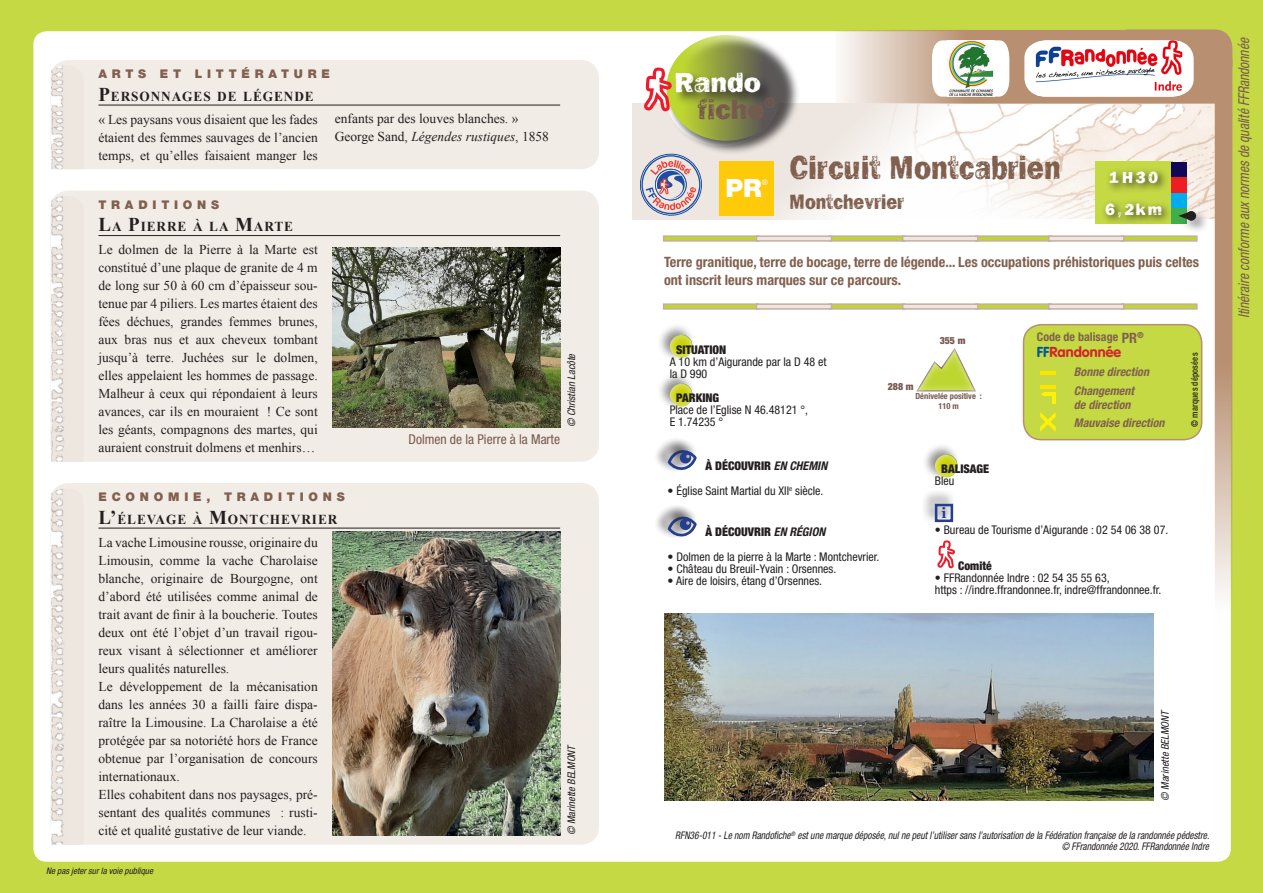
<style>
.page{position:relative;width:1263px;height:893px;background:#fff}
.page>*{position:absolute;margin:0;border:0;box-sizing:border-box;transform-origin:0 0}
.t1{font:34.2px "Frankie OTF";color:#81604f;scale:.83 1}
.t2{font:28.5px/27.5px "Frankie OTF";color:#fff}
.t3{font:900 25.2px "Helvetica Neue LT Std";color:#fff}
.t4{font:21.6px "Frankie OTF";color:#81604f;scale:.83 1}
.t5{font:16.8px/32px "Frankie OTF";letter-spacing:.15em;color:#fff}
.t6{font:italic condensed 15px "Helvetica Neue LT Std";color:#78594e;scale:.9 1}
.t7{font:700 14.4px "Georgia";color:#253f8e}
.t8{font:700 condensed 14.25px/17.2px "Helvetica Neue LT Std";color:#81604f}
.t9{font:700 14.25px "VAG Rounded Std";color:#d1232a}
.t10{font:700 13.65px "Times New Roman";letter-spacing:.07em;color:#231f20}
.t11{font:13.5px/18px "Times New Roman";color:#231f20}
.t12{font:condensed 13.5px "Helvetica Neue LT Std";color:#78594e}
.t13{font:condensed 12px/12px "Helvetica Neue LT Std";color:#231f20}
.t14{font:900 condensed 12px "Helvetica Neue LT Std";color:#231f20}
.t15{font:italic 700 condensed 12px/19.5px "Helvetica Neue LT Std";letter-spacing:-.02em;color:#81604f}
.t16{font:900 12px "Helvetica Neue LT Std";letter-spacing:.4em;color:#81604f}
.t17{font:700 condensed 12px "Helvetica Neue LT Std";color:#81604f}
.t18{font:italic condensed 10.5px/10.5px "Helvetica Neue LT Std";color:#231f20;text-align:right;scale:.9 1}
.t19{font:italic condensed 10.5px "Helvetica Neue LT Std";color:#231f20}
.t20{font:900 condensed 9.9px "Helvetica Neue LT Std";color:#78594e}
.t21{font:italic condensed 9px "Helvetica Neue LT Std";color:#231f20}
.t22{font:500 condensed 9px "Helvetica Neue LT Std";letter-spacing:.02em;color:#231f20;scale:.96 1}
.t23{font:700 condensed 8.4px/9.6px "Helvetica Neue LT Std";color:#78594e;text-align:center}
.t24{font:7.65px "Helvetica Neue LT Std";color:#fff}
.s1{font-size:19.5px}
.s2{font-style:italic}
.s3{color:#78594e}
.s4{font-weight:700;font-style:italic}
.s5{font-size:14.25px}
.s6{color:#01569b}
</style>
<div class="page">
<div style="left:0;top:0;width:631px;height:893px;background:#c4d944"></div>
<div style="left:631px;top:0;width:632px;height:893px;background:#c4d944"></div>
<div style="left:632px;top:31px;width:594px;height:831px;background:#fff"></div>
<div style="left:33px;top:31px;width:599px;height:831px;background:#fff"></div>
<div style="left:632px;top:103px;width:388px;height:117px;background:#eee7e1"></div>
<div style="left:664px;top:33px;width:136px;height:122px;background:#231f20;opacity:.75"></div>
<svg style="left:666px;top:35px;width:120px;height:106px;background:#8d964c"></svg>
<div style="left:674px;top:71px;width:100px;height:35px;background:#231f20;opacity:.75"></div>
<svg style="left:643px;top:68px;width:29px;height:43px"></svg>
<div style="left:720px;top:161px;width:54px;height:54px;background:#feca0a"></div>
<svg style="left:663px;top:235px;width:93px;height:7px"></svg>
<svg style="left:832px;top:235px;width:4px;height:7px"></svg>
<svg style="left:756px;top:235px;width:76px;height:7px"></svg>
<svg style="left:663px;top:303px;width:93px;height:7px"></svg>
<svg style="left:832px;top:303px;width:4px;height:7px"></svg>
<svg style="left:756px;top:303px;width:76px;height:7px"></svg>
<div style="left:657px;top:323px;width:39px;height:39px;background:#231f20;opacity:.5"></div>
<div style="left:669px;top:332px;width:30px;height:27px;background:#fff;opacity:.75"></div>
<div style="left:657px;top:372px;width:39px;height:39px;background:#231f20;opacity:.5"></div>
<div style="left:669px;top:381px;width:30px;height:27px;background:#fff;opacity:.75"></div>
<div style="left:653px;top:437px;width:44px;height:36px;background:#231f20;opacity:.5"></div>
<div style="left:665px;top:440px;width:27px;height:26px;background:#231f20;opacity:.5"></div>
<svg style="left:668px;top:449px;width:29px;height:22px"></svg>
<div style="left:653px;top:504px;width:44px;height:35px;background:#231f20;opacity:.5"></div>
<div style="left:665px;top:506px;width:27px;height:27px;background:#231f20;opacity:.5"></div>
<svg style="left:668px;top:516px;width:29px;height:21px"></svg>
<svg style="left:640px;top:154px;width:62px;height:61px"></svg>
<svg style="left:836px;top:30px;width:396px;height:829px;background:#f3f0e1"></svg>
<img style="left:947px;top:40px;width:47px;height:57px">
<img style="left:664px;top:614px;width:490px;height:186px">
<div style="left:51px;top:483px;width:548px;height:362px;background:#f2ece6;border-radius:18px"></div>
<hr style="left:98px;top:528px;width:462px;height:1px;background:#231f20">
<img style="left:51px;top:489px;width:14px;height:356px">
<img style="left:332px;top:531px;width:228px;height:304px">
<div style="left:51px;top:191px;width:548px;height:271px;background:#f2ece6;border-radius:18px"></div>
<hr style="left:98px;top:235px;width:462px;height:1px;background:#231f20">
<img style="left:51px;top:196px;width:14px;height:266px">
<img style="left:332px;top:248px;width:228px;height:179px">
<div style="left:51px;top:60px;width:548px;height:109px;background:#f2ece6;border-radius:18px"></div>
<hr style="left:98px;top:105px;width:462px;height:1px;background:#231f20">
<img style="left:51px;top:66px;width:14px;height:103px">
<p class="t16" style="left:98px;top:67px;width:13px">ART</p>
<p class="t16" style="left:138px;top:67px;width:33px">S ET</p>
<p class="t16" style="left:195px;top:67px;width:33px">LITT</p>
<p class="t16" style="left:241px;top:67px;width:78px">ÉRATURE</p>
<p class="t10" style="left:98px;top:87px;width:217px"><span class="s1">P</span>ERSONNAGES DE LÉGENDE</p>
<p class="t11" style="left:98px;top:110px;width:221px;text-align:justify">« Les paysans vous disaient que les fades étaient des femmes sauvages de l’ancien temps, et qu’elles faisaient manger les</p>
<p class="t11" style="left:335px;top:110px;width:216px">enfants par des louves blanches. »<br>George Sand, <span class="s2">Légendes rustiques</span>, 1858</p>
<p class="t16" style="left:98px;top:197px;width:122px">TRADITIONS</p>
<p class="t10" style="left:98px;top:217px;width:196px"><span class="s1">L</span>A <span class="s1">P</span>IERRE À LA <span class="s1">M</span>ARTE</p>
<p class="t11" style="left:98px;top:240px;width:221px;text-align:justify">Le dolmen de la Pierre à la Marte est constitué d’une plaque de granite de 4 m de long sur 50 à 60 cm d’épaisseur sou&shy;tenue par 4 piliers. Les martes étaient des fées déchues, grandes femmes brunes, aux bras nus et aux cheveux tombant jusqu’à terre. Juchées sur le dolmen, elles appelaient les hommes de passage.<br>Malheur à ceux qui répondaient à leurs avances, car ils en mouraient ! Ce sont les géants, compagnons des martes, qui auraient construit dolmens et menhirs…</p>
<p class="t16" style="left:98px;top:490px;width:248px">ECONOMIE, TRADITIONS</p>
<p class="t10" style="left:98px;top:510px;width:240px"><span class="s1">L’</span>ÉLEVAGE À <span class="s1">M</span>ONTCHEVRIER</p>
<p class="t11" style="left:98px;top:533px;width:221px">La vache Limousine rousse, originaire du Limousin, comme la vache Charolaise blanche, originaire de Bourgogne, ont d’abord été utilisées comme animal de trait avant de finir à la boucherie. Toutes deux ont été l’objet d’un travail rigou&shy;reux visant à sélectionner et améliorer leurs qualités naturelles.<br>Le développement de la mécanisation dans les années 30 a failli faire dispa&shy;raître la Limousine. La Charolaise a été protégée par sa notoriété hors de France obtenue par l’organisation de concours internationaux.<br>Elles cohabitent dans nos paysages, pré&shy;sentant des qualités communes : rusti&shy;cité et qualité gustative de leur viande.</p>
<p class="t21" style="left:46px;top:865px;width:108px">Ne pas jeter sur la voie publique</p>
<p class="t19" style="left:565px;top:427px;width:76px;rotate:-90deg">© Christian Lacôte</p>
<p class="t12" style="left:408px;top:432px;width:153px">Dolmen de la Pierre à la Marte</p>
<p class="t19" style="left:565px;top:835px;width:92px;rotate:-90deg">© Marinette BELMONT</p>
<h2 class="t2" style="left:698px;top:68px;width:79px;text-indent:-23px">Rando <span class="s3">fiche</span><sup>®</sup></h2>
<h3 class="t3" style="left:726px;top:173px;width:38px">PR</h3>
<p class="t24" style="left:762px;top:177px;width:8px">®</p>
<h1 class="t1" style="left:789px;top:147px;width:328px">Circuit Montcabrien</h1>
<h3 class="t4" style="left:789px;top:189px;width:139px">Montchevrier</h3>
<p class="t5" style="left:1105px;top:161px;width:58px">1H30<br>6,2km</p>
<p class="t8" style="left:664px;top:254px;width:537px">Terre granitique, terre de bocage, terre de légende... Les occupations préhistoriques puis celtes ont inscrit leurs marques sur ce parcours.</p>
<p class="t14" style="left:676px;top:342px;width:52px">SITUATION</p>
<p class="t13" style="left:670px;top:355px;width:158px">A 10 km d’Aigurande par la D 48 et la D 990</p>
<p class="t14" style="left:676px;top:391px;width:45px">PARKING</p>
<p class="t13" style="left:670px;top:404px;width:140px">Place de l’Eglise N 46.48121 °,<br>E 1.74235 °</p>
<p class="t14" style="left:705px;top:458px;width:123px">À DÉCOUVRIR <span class="s4">en chemin</span></p>
<p class="t13" style="left:668px;top:484px;width:157px">• Église Saint Martial du XII<sup>e</sup> siècle.</p>
<p class="t14" style="left:705px;top:525px;width:121px">À DÉCOUVRIR <span class="s4">en région</span></p>
<p class="t13" style="left:668px;top:551px;width:213px">• Dolmen de la pierre à la Marte : Montchevrier.</p>
<p class="t13" style="left:668px;top:563px;width:170px">• Château du Breuil-Yvain : Orsennes.</p>
<p class="t13" style="left:668px;top:575px;width:156px">• Aire de loisirs, étang d’Orsennes.</p>
<p class="t20" style="left:888px;top:381px;width:27px">288 M</p>
<p class="t20" style="left:940px;top:334px;width:27px">355 M</p>
<p class="t23" style="left:915px;top:391px;width:68px">Dénivelée positive :<br>110 m</p>
<p class="t17" style="left:1037px;top:329px;width:108px">Code de balisage <span class="s5">PR</span><sup>®</sup></p>
<p class="t9" style="left:1037px;top:343px;width:86px"><span class="s6">FF</span>Randonnée</p>
<p class="t15" style="left:1074px;top:362px;width:77px">Bonne direction<br>Changement</p>
<p class="t15" style="left:1074px;top:396px;width:93px;line-height:18px">de direction<br>Mauvaise direction</p>
<p class="t14" style="left:941px;top:462px;width:50px">BALISAGE</p>
<p class="t13" style="left:935px;top:475px;width:21px">Bleu</p>
<p class="t13" style="left:935px;top:524px;width:235px">• Bureau de Tourisme d’Aigurande : 02 54 06 38 07.</p>
<p class="t14" style="left:958px;top:558px;width:35px">COMITÉ</p>
<p class="t13" style="left:935px;top:571px;width:228px">• FFRandonnée Indre : 02 54 35 55 63,<br>https : //indre.ffrandonnee.fr, indre@ffrandonnee.fr.</p>
<p class="t7" style="left:941px;top:504px;width:7px">i</p>
<p class="t22" style="left:1189px;top:427px;width:79px;rotate:-90deg">© marques déposées</p>
<p class="t6" style="left:1235px;top:318px;width:313px;rotate:-90deg">Itinéraire conforme aux normes de qualité FFRandonnée</p>
<p class="t19" style="left:1159px;top:800px;width:92px;rotate:-90deg">© Marinette BELMONT</p>
<p class="t18" style="left:675px;top:831px;width:595px">RFN36-011 - Le nom Randofiche<sup>®</sup> est une marque déposée, nul ne peut l’utiliser sans l’autorisation de la Fédération française de la randonnée pédestre. © FFrandonnée 2020. FFRandonnée Indre</p>
</div>
